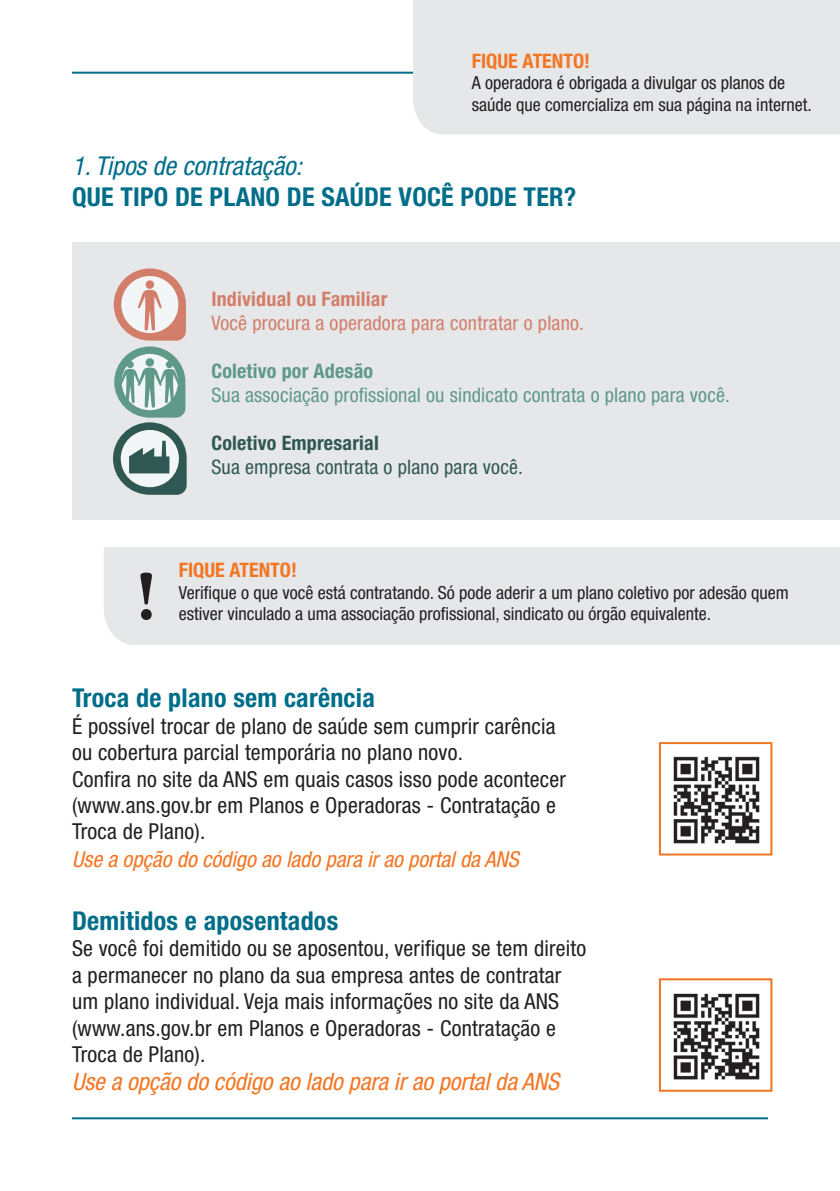
<style>
.page{position:relative;width:840px;height:1191px;background:#fff}
.page>*{position:absolute;margin:0;border:0;box-sizing:border-box;transform-origin:0 0}
.t1{font:700 70px "Minion Pro";color:#231f20}
.titulo_perguntas{font:700 condensed 26px "Helvetica Neue";letter-spacing:.01em;color:#006d89}
.titulo_divisão_numer{font:italic condensed 26px "Helvetica Neue";color:#006d89}
.titulo_divisão_numer-2{font:italic condensed 24px "Helvetica Neue";color:#f47521}
.texto{font:condensed 22px/26.4px "Helvetica Neue";letter-spacing:.01em;color:#231f20}
.texto-2{font:italic condensed 22px/28px "Helvetica Neue";color:#f47521}
.t2{font:condensed 20px/24px "Helvetica Neue";letter-spacing:.01em;color:#5f9988}
.t3{font:condensed 20px/24px "Helvetica Neue";letter-spacing:.01em;color:#d37e6a}
.t4{font:condensed 20px/24px "Helvetica Neue";letter-spacing:.01em;color:#305852}
.t5{font:700 condensed 20px "Helvetica Neue";color:#f47521}
.t6{font:condensed 18px/21.6px "Helvetica Neue";color:#231f20}
.s1{font-weight:700}
.s2{font-style:normal;color:#231f20}
</style>
<div class="page">
<hr style="left:72px;top:72px;width:695px;height:2px;background:#006d89">
<hr style="left:72px;top:1117px;width:695px;height:2px;background:#006d89">
<div style="left:72px;top:242px;width:767px;height:278px;background:#e6e7e9"></div>
<svg style="left:113px;top:268px;width:73px;height:227px"></svg>
<div style="left:166px;top:361px;width:7px;height:7px;background:#5f9988;border-radius:50%"></div>
<div style="left:413px;top:0;width:426px;height:134px;background:#e6e7e9"></div>
<div style="left:104px;top:547px;width:735px;height:98px;background:#e6e7e9"></div>
<img style="left:673px;top:756px;width:87px;height:88px">
<div style="left:658px;top:742px;width:114px;height:113px;border:2px solid #f47521"></div>
<img style="left:673px;top:993px;width:87px;height:87px">
<div style="left:658px;top:978px;width:114px;height:113px;border:2px solid #f47521"></div>
<p class="t5" style="left:471px;top:48px;width:120px">FIQUE ATENTO!</p>
<p class="t6" style="left:471px;top:72px;width:341px">A operadora é obrigada a divulgar os planos de saúde que comercializa em sua página na internet.</p>
<p class="titulo_divisão_numer" style="left:72px;top:151px;width:231px">1. Tipos de contratação:</p>
<p class="titulo_perguntas" style="left:72px;top:181px;width:505px">QUE TIPO DE PLANO DE SAÚDE VOCÊ PODE TER?</p>
<p class="t3" style="left:211px;top:286px;width:374px"><span class="s1">Individual ou Familiar<br></span>Você procura a operadora para contratar o plano.</p>
<p class="t2" style="left:211px;top:358px;width:520px"><span class="s1">Coletivo por Adesão<br></span>Sua associação profissional ou sindicato contrata o plano para você.</p>
<p class="t4" style="left:211px;top:430px;width:313px"><span class="s1">Coletivo Empresarial<br></span>Sua empresa contrata o plano para você.</p>
<p class="t1" style="left:136px;top:547px;width:21px">!</p>
<p class="t5" style="left:179px;top:558px;width:120px">FIQUE ATENTO!</p>
<p class="t6" style="left:179px;top:581px;width:611px">Verifique o que você está contratando. Só pode aderir a um plano coletivo por adesão quem</p>
<p class="t6" style="left:179px;top:603px;width:533px">estiver vinculado a uma associação profissional, sindicato ou órgão equivalente.</p>
<p class="titulo_perguntas" style="left:72px;top:682px;width:304px">Troca de plano sem carência</p>
<p class="texto" style="left:72px;top:712px;width:485px">É possível trocar de plano de saúde sem cumprir carência ou cobertura parcial temporária no plano novo.</p>
<p class="texto" style="left:72px;top:765px;width:495px">Confira no site da ANS em quais casos isso pode acontecer (www.ans.gov.br em Planos e Operadoras - Contratação e</p>
<p class="texto-2" style="left:72px;top:817px;width:448px"><span class="s2">Troca de Plano).<br></span>Use a opção do código ao lado para ir ao portal da ANS</p>
<p class="titulo_perguntas" style="left:72px;top:905px;width:267px">Demitidos e aposentados</p>
<p class="texto" style="left:72px;top:935px;width:515px">Se você foi demitido ou se aposentou, verifique se tem direito a permanecer no plano da sua empresa antes de contratar um plano individual. Veja mais informações no site da ANS (www.ans.gov.br em Planos e Operadoras - Contratação e</p>
<p class="texto" style="left:72px;top:1040px;width:135px">Troca de Plano).</p>
<p class="titulo_divisão_numer-2" style="left:72px;top:1067px;width:488px">Use a opção do código ao lado para ir ao portal da ANS</p>
</div>
